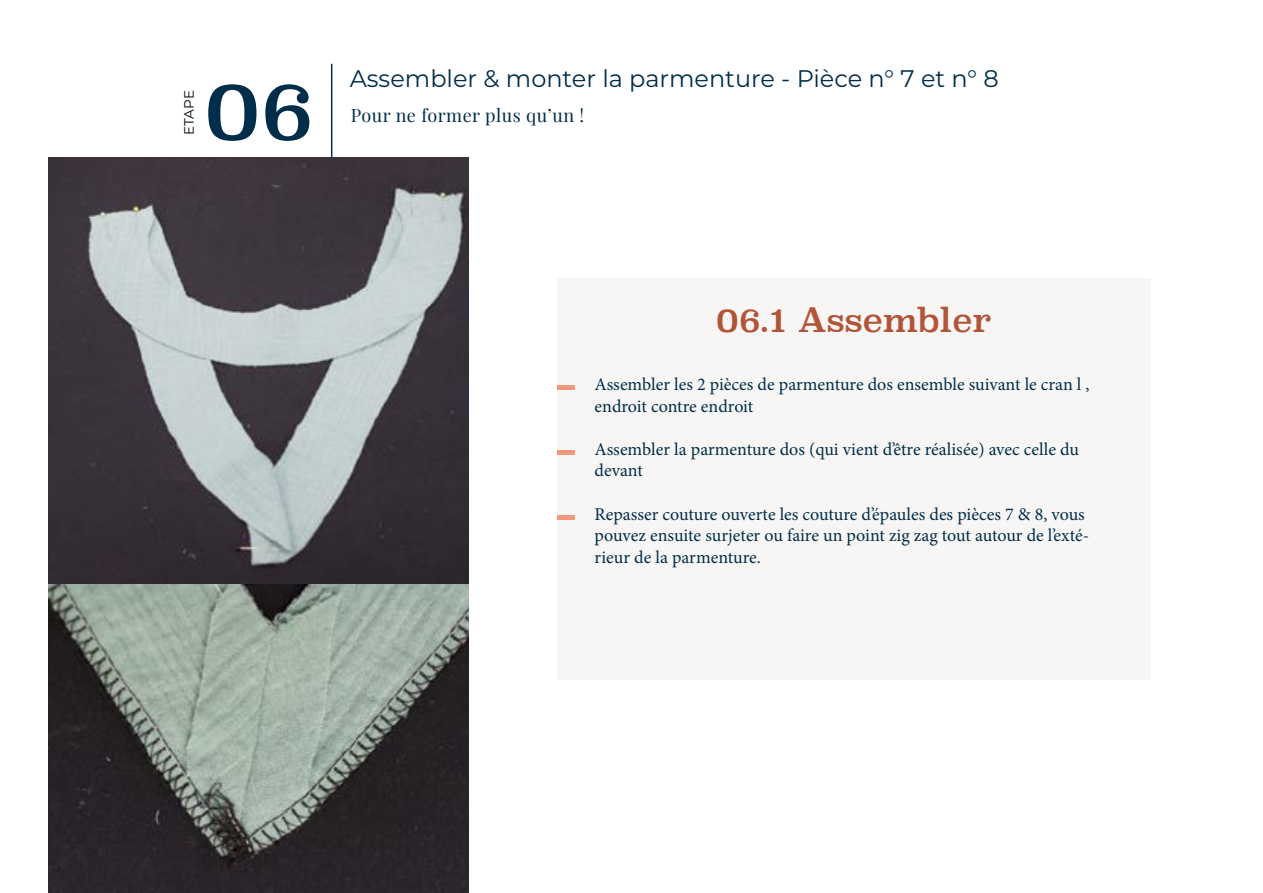
<style>
.page{position:relative;width:1263px;height:893px;background:#fff}
.page>*{position:absolute;margin:0;border:0;box-sizing:border-box;transform-origin:0 0}
.t1{font:81px "Superclarendon Rg";color:#002e4a}
.t2{font:33px "Superclarendon Rg";color:#b25438}
.t3{font:24px "Montserrat";color:#002e4a}
.t4{font:18px/21.6px "Minion Pro";color:#002e4a}
.t5{font:18px "Playfair Display";letter-spacing:.025em;color:#002e4a}
.t6{font:13.5px "Montserrat";letter-spacing:-.005em;color:#000}
</style>
<div class="page">
<hr style="left:331px;top:64px;width:1px;height:98px;background:#002e4a">
<div style="left:557px;top:279px;width:594px;height:401px;background:#f7f6f4"></div>
<div style="left:557px;top:385px;width:18px;height:5px;background:#f3987e"></div>
<div style="left:557px;top:450px;width:18px;height:5px;background:#f3987e"></div>
<hr style="left:557px;top:515px;width:18px;height:4px;background:#f3987e">
<img style="left:49px;top:157px;width:420px;height:494px">
<img style="left:49px;top:585px;width:419px;height:308px">
<p class="t6" style="left:180px;top:135px;width:46px;rotate:-90deg">ETAPE</p>
<h1 class="t1" style="left:204px;top:61px;width:112px">06</h1>
<h3 class="t3" style="left:350px;top:62px;width:651px">Assembler &amp; monter la parmenture - Pièce n° 7 et n° 8</h3>
<p class="t5" style="left:351px;top:101px;width:235px">Pour ne former plus qu’un !</p>
<h2 class="t2" style="left:716px;top:300px;width:277px">06.1 Assembler</h2>
<p class="t4" style="left:595px;top:373px;width:497px">Assembler les 2 pièces de parmenture dos ensemble suivant le cran l , endroit contre endroit</p>
<p class="t4" style="left:595px;top:438px;width:486px">Assembler la parmenture dos (qui vient d’être réalisée) avec celle du devant</p>
<p class="t4" style="left:595px;top:503px;width:496px">Repasser couture ouverte les couture d’épaules des pièces 7 &amp; 8, vous pouvez ensuite surjeter ou faire un point zig zag tout autour de l’exté&shy;rieur de la parmenture.</p>
</div>
